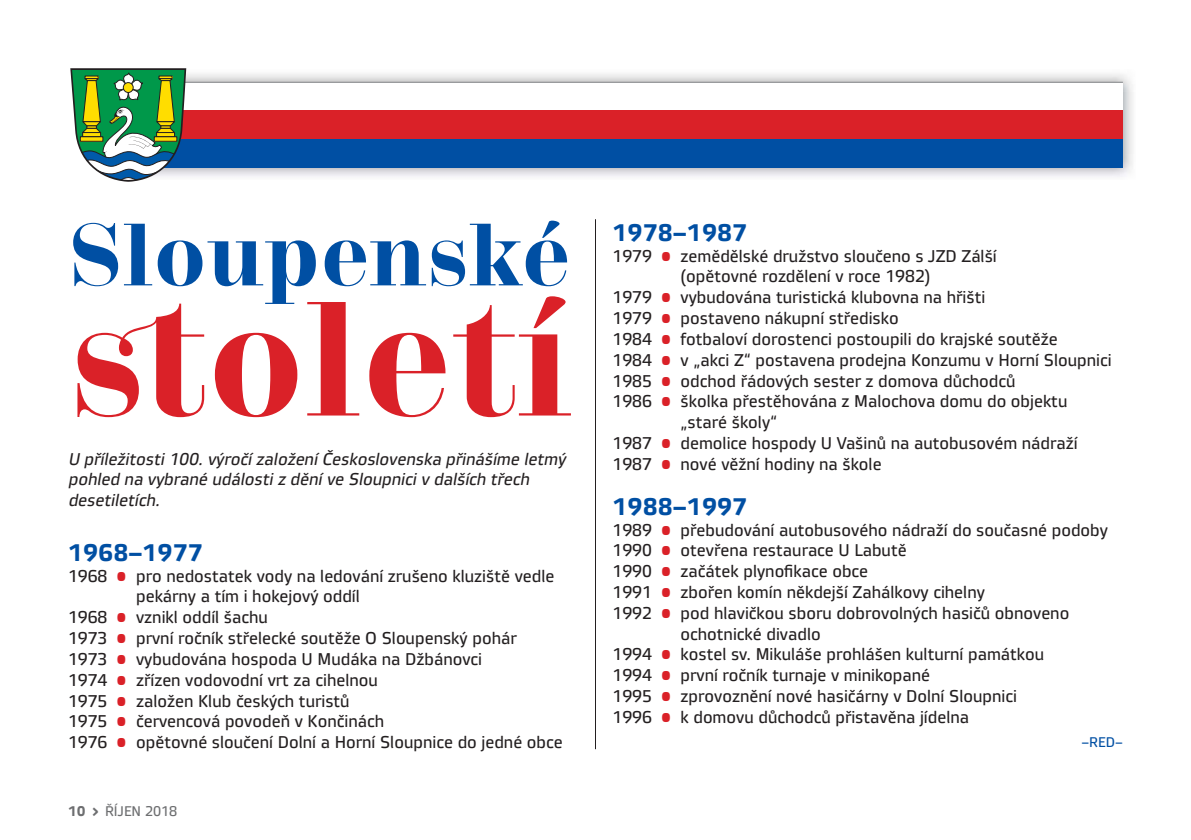
<style>
.page{position:relative;width:1191px;height:840px;background:#fff}
.page>*{position:absolute;margin:0;border:0;box-sizing:border-box;transform-origin:0 0}
.t1{font:700 162px "Trivia Serif";color:#da2128}
.t2{font:700 88px "Trivia Serif";color:#004fa3}
.t3{font:700 24px "Vida 32 Pro";color:#004fa3}
.t4{font:17px "Vida 32 Pro";color:#231f20}
.t5{font:italic 17px/20.8px "Vida 32 Pro";color:#231f20}
.t6{font:14px "Vida 32 Pro";color:#6d6e70}
.t7{font:14px "Vida 32 Pro";color:#004fa3}
.s1{color:#da2128}
.s2{font-weight:700}
</style>
<div class="page">
<hr style="left:595px;top:219px;width:1px;height:529px;background:#231f20">
<img style="left:186px;top:70px;width:947px;height:107px">
<div style="left:126px;top:82px;width:997px;height:29px;background:#fff"></div>
<div style="left:126px;top:111px;width:997px;height:28px;background:#da2128"></div>
<div style="left:126px;top:139px;width:997px;height:28px;background:#004fa3"></div>
<hr style="left:159px;top:82px;width:964px;height:1px;background:#808285">
<svg style="left:70px;top:68px;width:116px;height:114px"></svg>
<div style="left:157px;top:132px;width:17px;height:5px;background:#fd0"></div>
<div style="left:156px;top:132px;width:19px;height:5px;border:1px solid #231f20"></div>
<h2 class="t2" style="left:68px;top:224px;width:504px">Sloupenské</h2>
<h1 class="t1" style="left:68px;top:302px;width:506px">století</h1>
<p class="t5" style="left:68px;top:449px;width:502px">U příležitosti 100. výročí založení Československa přinášíme letmý pohled na vybrané události z dění ve Sloupnici v dalších třech desetiletích.</p>
<h3 class="t3" style="left:68px;top:543px;width:136px">1968–1977</h3>
<p class="t4" style="left:68px;top:569px;width:488px">1968 <span class="s1">•</span> pro nedostatek vody na ledování zrušeno kluziště vedle</p>
<p class="t4" style="left:136px;top:590px;width:225px">pekárny a tím i hokejový oddíl</p>
<p class="t4" style="left:68px;top:610px;width:201px">1968 <span class="s1">•</span> vznikl oddíl šachu</p>
<p class="t4" style="left:68px;top:631px;width:450px">1973 <span class="s1">•</span> první ročník střelecké soutěže O Sloupenský pohár</p>
<p class="t4" style="left:68px;top:652px;width:415px">1973 <span class="s1">•</span> vybudována hospoda U Mudáka na Džbánovci</p>
<p class="t4" style="left:68px;top:673px;width:311px">1974 <span class="s1">•</span> zřízen vodovodní vrt za cihelnou</p>
<p class="t4" style="left:68px;top:694px;width:283px">1975 <span class="s1">•</span> založen Klub českých turistů</p>
<p class="t4" style="left:68px;top:714px;width:317px">1975 <span class="s1">•</span> červencová povodeň v Končinách</p>
<p class="t4" style="left:68px;top:735px;width:496px">1976 <span class="s1">•</span> opětovné sloučení Dolní a Horní Sloupnice do jedné obce</p>
<p class="t6" style="left:68px;top:805px;width:111px"><span class="s2">10 ›</span> ŘÍJEN 2018</p>
<h3 class="t3" style="left:612px;top:223px;width:136px">1978–1987</h3>
<p class="t4" style="left:612px;top:249px;width:386px">1979 <span class="s1">•</span> zemědělské družstvo sloučeno s JZD Zálší</p>
<p class="t4" style="left:680px;top:270px;width:251px">(opětovné rozdělení v roce 1982)</p>
<p class="t4" style="left:612px;top:291px;width:374px">1979 <span class="s1">•</span> vybudována turistická klubovna na hřišti</p>
<p class="t4" style="left:612px;top:312px;width:288px">1979 <span class="s1">•</span> postaveno nákupní středisko</p>
<p class="t4" style="left:612px;top:332px;width:447px">1984 <span class="s1">•</span> fotbaloví dorostenci postoupili do krajské soutěže</p>
<p class="t4" style="left:612px;top:353px;width:501px">1984 <span class="s1">•</span> v „akci Z“ postavena prodejna Konzumu v Horní Sloupnici</p>
<p class="t4" style="left:612px;top:374px;width:404px">1985 <span class="s1">•</span> odchod řádových sester z domova důchodců</p>
<p class="t4" style="left:612px;top:395px;width:456px">1986 <span class="s1">•</span> školka přestěhována z Malochova domu do objektu</p>
<p class="t4" style="left:680px;top:416px;width:98px">„staré školy“</p>
<p class="t4" style="left:612px;top:436px;width:466px">1987 <span class="s1">•</span> demolice hospody U Vašinů na autobusovém nádraží</p>
<p class="t4" style="left:612px;top:457px;width:271px">1987 <span class="s1">•</span> nové věžní hodiny na škole</p>
<h3 class="t3" style="left:612px;top:497px;width:136px">1988–1997</h3>
<p class="t4" style="left:612px;top:523px;width:497px">1989 <span class="s1">•</span> přebudování autobusového nádraží do současné podoby</p>
<p class="t4" style="left:612px;top:544px;width:296px">1990 <span class="s1">•</span> otevřena restaurace U Labutě</p>
<p class="t4" style="left:612px;top:564px;width:257px">1990 <span class="s1">•</span> začátek plynofikace obce</p>
<p class="t4" style="left:612px;top:585px;width:374px">1991 <span class="s1">•</span> zbořen komín někdejší Zahálkovy cihelny</p>
<p class="t4" style="left:612px;top:606px;width:458px">1992 <span class="s1">•</span> pod hlavičkou sboru dobrovolných hasičů obnoveno</p>
<p class="t4" style="left:680px;top:627px;width:142px">ochotnické divadlo</p>
<p class="t4" style="left:612px;top:648px;width:433px">1994 <span class="s1">•</span> kostel sv. Mikuláše prohlášen kulturní památkou</p>
<p class="t4" style="left:612px;top:668px;width:319px">1994 <span class="s1">•</span> první ročník turnaje v minikopané</p>
<p class="t4" style="left:612px;top:689px;width:406px">1995 <span class="s1">•</span> zprovoznění nové hasičárny v Dolní Sloupnici</p>
<p class="t4" style="left:612px;top:710px;width:358px">1996 <span class="s1">•</span> k domovu důchodců přistavěna jídelna</p>
<p class="t7" style="left:1081px;top:736px;width:43px">–RED–</p>
</div>
